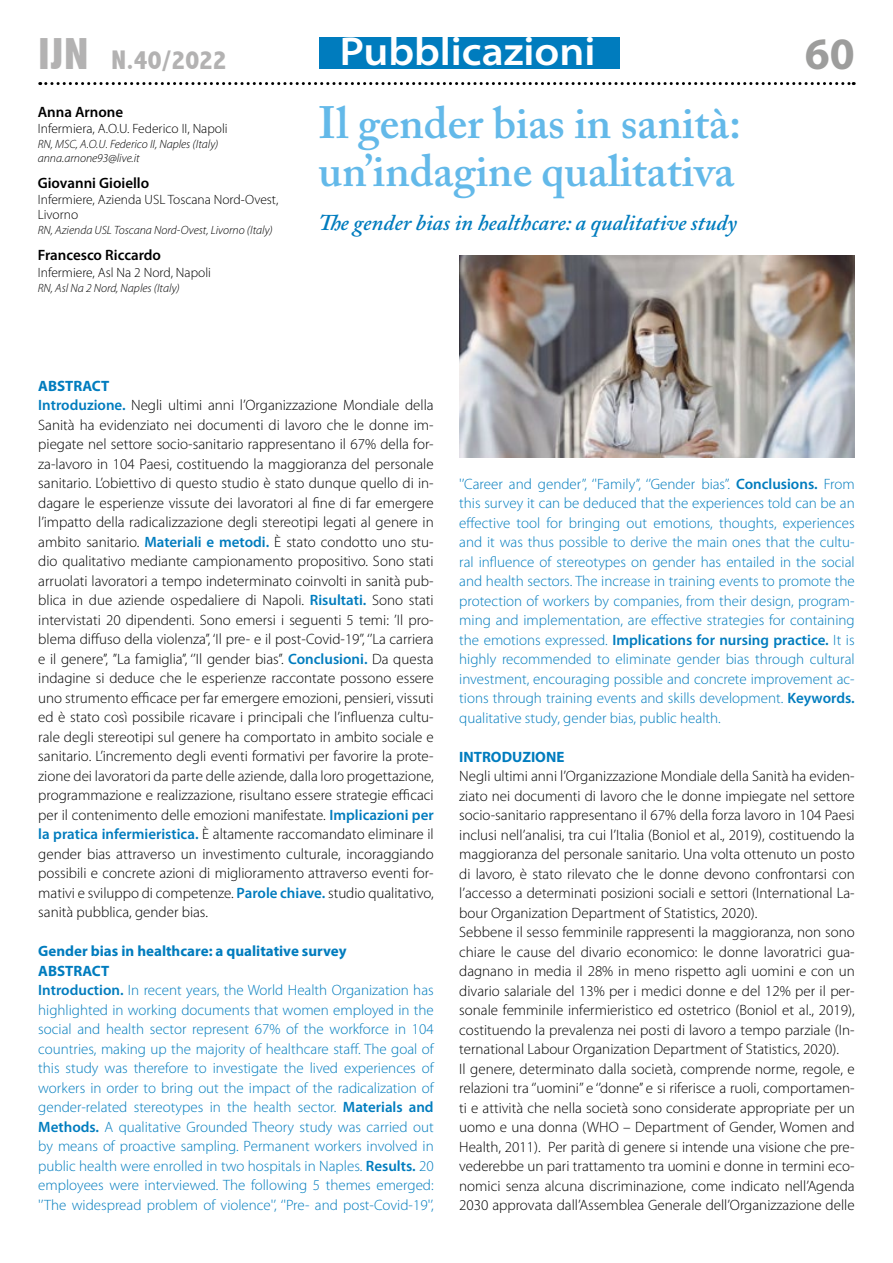
<style>
.page{position:relative;width:893px;height:1263px;background:#fff}
.page>*{position:absolute;margin:0;border:0;box-sizing:border-box;transform-origin:0 0}
.t1{font:600 45px/48px "Adobe Caslon Pro";color:#63b9e9}
.t2{font:700 45px "Myriad Pro";color:#9d9d9c}
.t3{font:600 semi-expanded 40.5px "Myriad Pro";color:#fff}
.t4{font:800 condensed 27px "Abadi";color:#b3b2b2}
.t5{font:italic 600 22.5px "Adobe Caslon Pro";color:#007cbe}
.t6{font:300 15px/19.5px "Myriad Pro";color:#000}
.t7{font:300 15px/19.5px "Myriad Pro";color:#007cbe}
.t8{font:600 15px "Myriad Pro";color:#000}
.t9{font:700 15px "Myriad Pro";color:#007cbe}
.t10{font:300 13.5px/15px "Myriad Pro";color:#000}
.t11{font:italic 300 12px/13.5px "Myriad Pro";color:#000}
.s1{font-size:45px}
.s2{font-weight:700;color:#007cbe}
.s3{font-weight:600;color:#007cbe}
.s4{font-weight:700}
.s5{font-weight:600}
</style>
<div class="page">
<svg style="left:40px;top:82px;width:814px;height:3px"></svg>
<div style="left:319px;top:37px;width:300px;height:31px;background:#007cbe"></div>
<img style="left:459px;top:255px;width:396px;height:202px">
<h2 class="t3" style="left:340px;top:29px;width:257px">Pubblicazioni</h2>
<h3 class="t4" style="left:38px;top:45px;width:190px"><span class="s1">IJN</span> N.40/2022</h3>
<h1 class="t2" style="left:805px;top:24px;width:51px">60</h1>
<h1 class="t1" style="left:318px;top:99px;width:424px">Il gender bias in sanità: un’indagine qualitativa</h1>
<h3 class="t5" style="left:318px;top:209px;width:420px">The gender bias in healthcare: a qualitative study</h3>
<p class="t8" style="left:38px;top:102px;width:87px">Anna Arnone</p>
<p class="t10" style="left:38px;top:121px;width:192px">Infermiera, A.O.U. Federico II, Napoli</p>
<p class="t11" style="left:38px;top:138px;width:182px">RN, MSC, A.O.U. Federico II, Naples (Italy) anna.arnone93@live.it</p>
<p class="t8" style="left:38px;top:173px;width:113px">Giovanni Gioiello</p>
<p class="t10" style="left:38px;top:192px;width:242px">Infermiere, Azienda USL Toscana Nord-Ovest,<br>Livorno</p>
<p class="t11" style="left:38px;top:224px;width:237px">RN, Azienda USL Toscana Nord-Ovest, Livorno (Italy)</p>
<p class="t8" style="left:38px;top:246px;width:125px">Francesco Riccardo</p>
<p class="t10" style="left:38px;top:265px;width:175px">Infermiere, Asl Na 2 Nord, Napoli</p>
<p class="t11" style="left:38px;top:281px;width:143px">RN, Asl Na 2 Nord, Naples (Italy)</p>
<p class="t6" style="left:38px;top:376px;width:397px"><span class="s2">ABSTRACT<br></span><span class="s3">Introduzione.</span> Negli ultimi anni l’Organizzazione Mondiale della Sanità ha evidenziato nei documenti di lavoro che le donne im&shy;piegate nel settore socio-sanitario rappresentano il 67% della for&shy;za-lavoro in 104 Paesi, costituendo la maggioranza del personale sanitario. L’obiettivo di questo studio è stato dunque quello di in&shy;dagare le esperienze vissute dei lavoratori al fine di far emergere l’impatto della radicalizzazione degli stereotipi legati al genere in ambito sanitario. <span class="s3">Materiali e metodi.</span> È stato condotto uno stu&shy;dio qualitativo mediante campionamento propositivo. Sono stati arruolati lavoratori a tempo indeterminato coinvolti in sanità pub&shy;blica in due aziende ospedaliere di Napoli. <span class="s3">Risultati.</span> Sono stati intervistati 20 dipendenti. Sono emersi i seguenti 5 temi: ’Il pro&shy;blema diffuso della violenza’’, ‘Il pre- e il post-Covid-19’’, ‘’La carriera e il genere’’, ’’La famiglia’’, ‘’Il gender bias’’. <span class="s3">Conclusioni.</span> Da questa indagine si deduce che le esperienze raccontate possono essere uno strumento efficace per far emergere emozioni, pensieri, vissuti ed è stato così possibile ricavare i principali che l’influenza cultu&shy;rale degli stereotipi sul genere ha comportato in ambito sociale e sanitario. L’incremento degli eventi formativi per favorire la prote&shy;zione dei lavoratori da parte delle aziende, dalla loro progettazione, programmazione e realizzazione, risultano essere strategie efficaci per il contenimento delle emozioni manifestate. <span class="s3">Implicazioni per la pratica infermieristica.</span> È altamente raccomandato eliminare il gender bias attraverso un investimento culturale, incoraggiando possibili e concrete azioni di miglioramento attraverso eventi for&shy;mativi e sviluppo di competenze. <span class="s3">Parole chiave.</span> studio qualitativo, sanità pubblica, gender bias.</p>
<p class="t7" style="left:38px;top:942px;width:397px"><span class="s4">Gender bias in healthcare: a qualitative survey<br>ABSTRACT<br></span><span class="s5">Introduction.</span> In recent years, the World Health Organization has highlighted in working documents that women employed in the social and health sector represent 67% of the workforce in 104 countries, making up the majority of healthcare staff. The goal of this study was therefore to investigate the lived experiences of workers in order to bring out the impact of the radicalization of gender-related stereotypes in the health sector. <span class="s5">Materials and Methods.</span> A qualitative Grounded Theory study was carried out by means of proactive sampling. Permanent workers involved in public health were enrolled in two hospitals in Naples. <span class="s5">Results.</span> 20 employees were interviewed. The following 5 themes emerged: '’The widespread problem of violence'’, ‘'Pre- and post-Covid-19'’,</p>
<p class="t7" style="left:459px;top:474px;width:397px;text-align:justify">'’Career and gender’’, ‘'Family’’, ‘’Gender bias’’. <span class="s5">Conclusions.</span> From this survey it can be deduced that the experiences told can be an effective tool for bringing out emotions, thoughts, experiences and it was thus possible to derive the main ones that the cultu&shy;ral influence of stereotypes on gender has entailed in the social and health sectors. The increase in training events to promote the protection of workers by companies, from their design, program&shy;ming and implementation, are effective strategies for containing the emotions expressed. <span class="s5">Implications for nursing practice.</span> It is highly recommended to eliminate gender bias through cultural investment, encouraging possible and concrete improvement ac&shy;tions through training events and skills development. <span class="s5">Keywords. </span>qualitative study, gender bias, public health.</p>
<p class="t9" style="left:459px;top:747px;width:107px">INTRODUZIONE</p>
<p class="t6" style="left:459px;top:767px;width:397px">Negli ultimi anni l’Organizzazione Mondiale della Sanità ha eviden&shy;ziato nei documenti di lavoro che le donne impiegate nel settore socio-sanitario rappresentano il 67% della forza lavoro in 104 Paesi inclusi nell’analisi, tra cui l’Italia (Boniol et al., 2019), costituendo la maggioranza del personale sanitario. Una volta ottenuto un posto di lavoro, è stato rilevato che le donne devono confrontarsi con l’accesso a determinati posizioni sociali e settori (International La&shy;bour Organization Department of Statistics, 2020).<br>Sebbene il sesso femminile rappresenti la maggioranza, non sono chiare le cause del divario economico: le donne lavoratrici gua&shy;dagnano in media il 28% in meno rispetto agli uomini e con un divario salariale del 13% per i medici donne e del 12% per il per&shy;sonale femminile infermieristico ed ostetrico (Boniol et al., 2019), costituendo la prevalenza nei posti di lavoro a tempo parziale (In&shy;ternational Labour Organization Department of Statistics, 2020).<br>Il genere, determinato dalla società, comprende norme, regole, e relazioni tra ‘’uomini’’ e ‘’donne’’ e si riferisce a ruoli, comportamen&shy;ti e attività che nella società sono considerate appropriate per un uomo e una donna (WHO – Department of Gender, Women and Health, 2011). Per parità di genere si intende una visione che pre&shy;vederebbe un pari trattamento tra uomini e donne in termini eco&shy;nomici senza alcuna discriminazione, come indicato nell’Agenda 2030 approvata dall’Assemblea Generale dell’Organizzazione delle</p>
</div>
